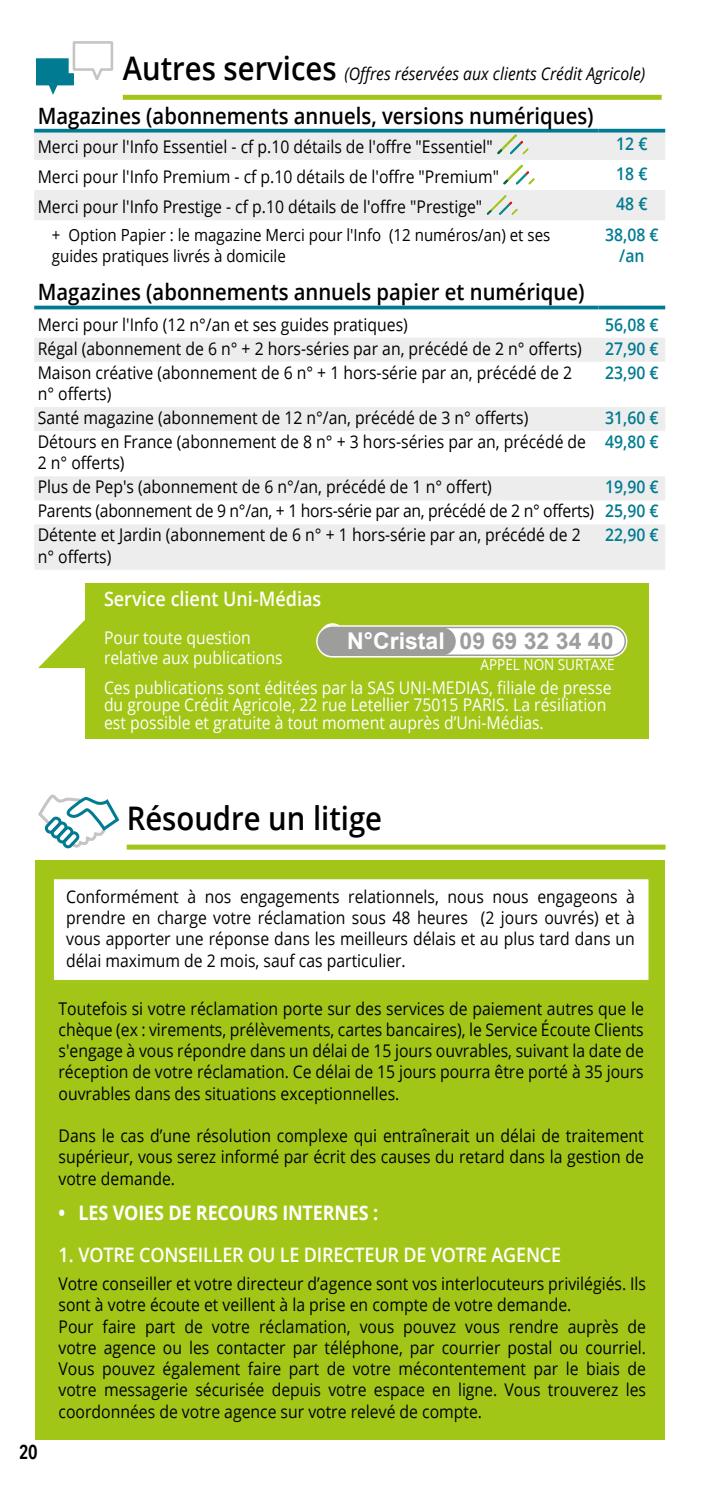
<style>
.page{position:relative;width:709px;height:1489px;background:#fff}
.page>*{position:absolute;margin:0;border:0;box-sizing:border-box;transform-origin:0 0}
.t1{font:600 32.5px "Open Sans";color:#000;scale:.9 1}
.t2{font:700 23px "Arial";color:#9d9d9c}
.t3{font:600 22.5px "Open Sans";color:#000;scale:.9 1}
.t4{font:600 20px "Open Sans";letter-spacing:-.01em;color:#fff;scale:.9 1}
.t5{font:700 20px "Open Sans";letter-spacing:-.01em;color:#fff;scale:.9 1}
.t6{font:600 20px "Avenir Next Condensed";color:#000;scale:.95 1}
.t7{font:17.5px/21.2px "Open Sans";color:#000;text-align:justify;scale:.9 1}
.t8{font:17.5px/17.5px "Open Sans";color:#fff;scale:.9 1}
.t9{font:italic 17.5px "Open Sans";color:#000;scale:.9 1}
.t10{font:600 17.5px/21.2px "Open Sans";color:#007b91;text-align:center;scale:.9 1}
.t11{font:16.75px/21.2px "Open Sans";color:#000;scale:.9 1}
.t12{font:15px "Open Sans";color:#fff;scale:.9 1}
.s1{font-weight:600;font-style:normal;font-size:32.5px}
.s2{font-weight:600;color:#007b91}
.s3{color:#fff}
</style>
<div class="page">
<svg style="left:34px;top:132px;width:631px;height:437px"></svg>
<hr style="left:34px;top:129px;width:564px;height:3px;background:#007b91">
<hr style="left:598px;top:129px;width:67px;height:3px;background:#007b91">
<svg style="left:34px;top:305px;width:564px;height:4px;background:#2990a3"></svg>
<svg style="left:598px;top:305px;width:67px;height:4px"></svg>
<div style="left:123px;top:95px;width:538px;height:5px;background:#a2c617"></div>
<img style="left:497px;top:134px;width:20px;height:21px">
<img style="left:509px;top:141px;width:14px;height:13px">
<svg style="left:521px;top:148px;width:7px;height:6px"></svg>
<img style="left:503px;top:164px;width:20px;height:21px">
<img style="left:515px;top:171px;width:14px;height:14px">
<svg style="left:527px;top:178px;width:7px;height:7px"></svg>
<img style="left:486px;top:194px;width:20px;height:21px">
<img style="left:498px;top:201px;width:14px;height:14px">
<svg style="left:511px;top:208px;width:6px;height:7px"></svg>
<svg style="left:36px;top:41px;width:77px;height:54px"></svg>
<div style="left:86px;top:583px;width:562px;height:156px;background:#a2c617"></div>
<svg style="left:38px;top:615px;width:48px;height:53px"></svg>
<svg style="left:320px;top:623px;width:19px;height:8px"></svg>
<div style="left:317px;top:626px;width:309px;height:30px;background:#fff;border-radius:15px"></div>
<div style="left:316px;top:625px;width:311px;height:32px;border:2px solid #fff;border-radius:15px"></div>
<div style="left:318px;top:627px;width:138px;height:28px;background:#9d9d9c;border-radius:14px"></div>
<div style="left:318px;top:626px;width:308px;height:30px;border:2px solid #9d9d9c;border-radius:14px"></div>
<div style="left:127px;top:844px;width:538px;height:5px;background:#a2c617"></div>
<svg style="left:38px;top:794px;width:81px;height:54px"></svg>
<div style="left:36px;top:859px;width:629px;height:580px;background:#a2c617"></div>
<div style="left:51px;top:876px;width:600px;height:106px;background:#fff;border:2px solid #a2c61c"></div>
<p class="t9" style="left:123px;top:61px;width:582px"><span class="s1">Autres services</span> (Offres réservées aux clients Crédit Agricole)</p>
<p class="t3" style="left:38px;top:100px;width:619px">Magazines (abonnements annuels, versions numériques)</p>
<p class="t7" style="left:38px;top:135px;width:507px">Merci pour l'Info Essentiel - cf p.10 détails de l'offre "Essentiel"</p>
<p class="t10" style="left:616px;top:133px;width:36px">12 €</p>
<p class="t7" style="left:38px;top:165px;width:514px">Merci pour l'Info Premium - cf p.10 détails de l'offre "Premium"</p>
<p class="t10" style="left:616px;top:162px;width:36px">18 €</p>
<p class="t7" style="left:38px;top:196px;width:495px">Merci pour l'Info Prestige - cf p.10 détails de l'offre "Prestige"</p>
<p class="t10" style="left:616px;top:193px;width:36px">48 €</p>
<p class="t11" style="left:52px;top:223px;width:555px">+ Option Papier : le magazine Merci pour l'Info (12 numéros/an) et ses guides pratiques livrés à domicile</p>
<p class="t10" style="left:605px;top:223px;width:61px">38,08 € /an</p>
<p class="t3" style="left:38px;top:277px;width:609px">Magazines (abonnements annuels papier et numérique)</p>
<p class="t7" style="left:38px;top:313px;width:413px">Merci pour l'Info (12 n°/an et ses guides pratiques)</p>
<p class="t10" style="left:605px;top:313px;width:61px">56,08 €</p>
<p class="t7" style="left:38px;top:337px;width:606px">Régal (abonnement de 6 n° + 2 hors-séries par an, précédé de 2 n° offerts)</p>
<p class="t10" style="left:605px;top:337px;width:61px">27,90 €</p>
<p class="t7" style="left:38px;top:361px;width:595px">Maison créative (abonnement de 6 n° + 1 hors-série par an, précédé de 2 n° offerts)</p>
<p class="t10" style="left:605px;top:361px;width:61px">23,90 €</p>
<p class="t7" style="left:38px;top:406px;width:546px">Santé magazine (abonnement de 12 n°/an, précédé de 3 n° offerts)</p>
<p class="t10" style="left:605px;top:406px;width:61px">31,60 €</p>
<p class="t7" style="left:38px;top:430px;width:611px">Détours en France (abonnement de 8 n° + 3 hors-séries par an, précédé de<br>2 n° offerts)</p>
<p class="t10" style="left:605px;top:430px;width:61px">49,80 €</p>
<p class="t7" style="left:38px;top:476px;width:506px">Plus de Pep's (abonnement de 6 n°/an, précédé de 1 n° offert)</p>
<p class="t7" style="left:38px;top:474px;width:691px;line-height:24px;text-indent:567px"><span class="s2">19,90 € </span>Parents (abonnement de 9 n°/an, + 1 hors-série par an, précédé de 2 n° offerts) <span class="s2">25,90 € </span>Détente et Jardin (abonnement de 6 n° + 1 hors-série par an, précédé de 2</p>
<p class="t7" style="left:38px;top:545px;width:83px">n° offerts)</p>
<p class="t10" style="left:605px;top:524px;width:61px">22,90 €</p>
<p class="t4" style="left:104px;top:585px;width:243px">Service client Uni-Médias</p>
<p class="t8" style="left:104px;top:626px;width:200px;line-height:20px">Pour toute question relative aux publications</p>
<p class="t8" style="left:104px;top:678px;width:565px">Ces publications sont éditées par la SAS UNI-MEDIAS, filiale de presse du groupe Crédit Agricole, 22 rue Letellier 75015 PARIS. La résiliation est possible et gratuite à tout moment auprès d’Uni-Médias.</p>
<h2 class="t2" style="left:347px;top:625px;width:268px"><span class="s3">N°Cristal</span> 09 69 32 34 40</h2>
<p class="t12" style="left:480px;top:654px;width:150px">APPEL NON SURTAXE</p>
<h1 class="t1" style="left:127px;top:795px;width:285px">Résoudre un litige</h1>
<p class="t6" style="left:19px;top:1434px;width:21px">20</p>
<p class="t7" style="left:66px;top:885px;width:633px">Conformément à nos engagements relationnels, nous nous engageons à prendre en charge votre réclamation sous 48 heures (2 jours ouvrés) et à vous apporter une réponse dans les meilleurs délais et au plus tard dans un délai maximum de 2 mois, sauf cas particulier.</p>
<p class="t7" style="left:59px;top:997px;width:652px">Toutefois si votre réclamation porte sur des services de paiement autres que le chèque (ex : virements, prélèvements, cartes bancaires), le Service Écoute Clients s'engage à vous répondre dans un délai de 15 jours ouvrables, suivant la date de réception de votre réclamation. Ce délai de 15 jours pourra être porté à 35 jours ouvrables dans des situations exceptionnelles.</p>
<p class="t7" style="left:59px;top:1124px;width:652px">Dans le cas d’une résolution complexe qui entraînerait un délai de traitement supérieur, vous serez informé par écrit des causes du retard dans la gestion de votre demande.</p>
<p class="t5" style="left:59px;top:1198px;width:357px">• LES VOIES DE RECOURS INTERNES :</p>
<p class="t4" style="left:59px;top:1240px;width:560px">1. VOTRE CONSEILLER OU LE DIRECTEUR DE VOTRE AGENCE</p>
<p class="t7" style="left:59px;top:1272px;width:654px;text-align:left">Votre conseiller et votre directeur d’agence sont vos interlocuteurs privilégiés. Ils sont à votre écoute et veillent à la prise en compte de votre demande.<br>Pour faire part de votre réclamation, vous pouvez vous rendre auprès de votre agence ou les contacter par téléphone, par courrier postal ou courriel.<br>Vous pouvez également faire part de votre mécontentement par le biais de votre messagerie sécurisée depuis votre espace en ligne. Vous trouverez les coordonnées de votre agence sur votre relevé de compte.</p>
</div>
